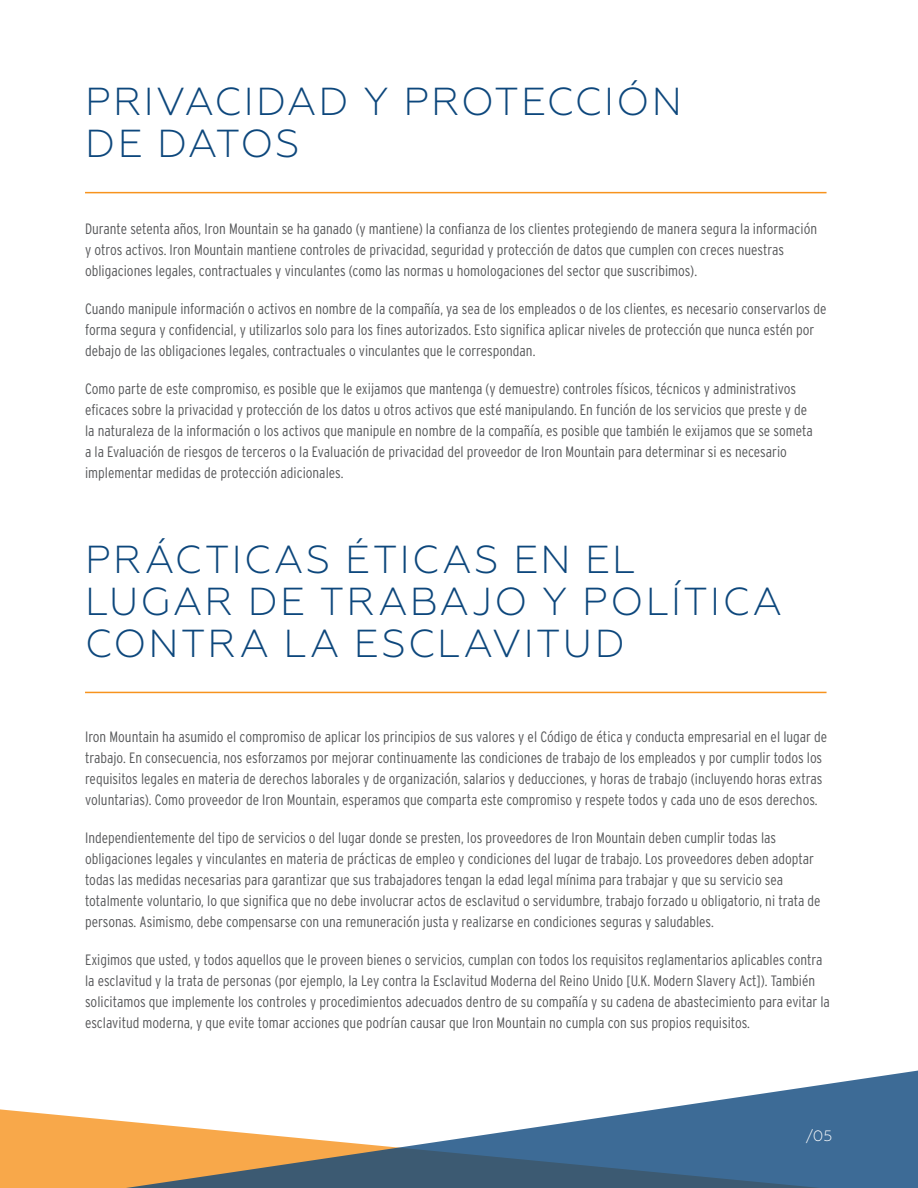
<style>
.page{position:relative;width:918px;height:1188px;background:#fff}
.page>*{position:absolute;margin:0;border:0;box-sizing:border-box;transform-origin:0 0}
.t1{font:300 39px/42px "Geometria";letter-spacing:.055em;color:#0d477c}
.Body_Copy{font:300 15px/21px "Interstate Condensed";color:#57585a}
.t2{font:300 15px "Geometria";color:#fff}
</style>
<div class="page">
<hr style="left:85px;top:192px;width:742px;height:1px;background:#f7931d">
<hr style="left:85px;top:692px;width:742px;height:1px;background:#f7931d">
<svg style="left:0;top:1070px;width:918px;height:118px"></svg>
<p class="t1" style="left:85px;top:81px;width:598px">PRIVACIDAD Y PROTECCIÓN<br>DE DATOS</p>
<p class="Body_Copy" style="left:85px;top:218px;width:734px">Durante setenta años, Iron Mountain se ha ganado (y mantiene) la confianza de los clientes protegiendo de manera segura la información y otros activos. Iron Mountain mantiene controles de privacidad, seguridad y protección de datos que cumplen con creces nuestras obligaciones legales, contractuales y vinculantes (como las normas u homologaciones del sector que suscribimos).</p>
<p class="Body_Copy" style="left:85px;top:298px;width:743px">Cuando manipule información o activos en nombre de la compañía, ya sea de los empleados o de los clientes, es necesario conservarlos de forma segura y confidencial, y utilizarlos solo para los fines autorizados. Esto significa aplicar niveles de protección que nunca estén por debajo de las obligaciones legales, contractuales o vinculantes que le correspondan.</p>
<p class="Body_Copy" style="left:85px;top:378px;width:729px">Como parte de este compromiso, es posible que le exijamos que mantenga (y demuestre) controles físicos, técnicos y administrativos eficaces sobre la privacidad y protección de los datos u otros activos que esté manipulando. En función de los servicios que preste y de la naturaleza de la información o los activos que manipule en nombre de la compañía, es posible que también le exijamos que se someta a la Evaluación de riesgos de terceros o la Evaluación de privacidad del proveedor de Iron Mountain para determinar si es necesario implementar medidas de protección adicionales.</p>
<p class="t1" style="left:85px;top:538px;width:698px">PRÁCTICAS ÉTICAS EN EL<br>LUGAR DE TRABAJO Y POLÍTICA<br>CONTRA LA ESCLAVITUD</p>
<p class="Body_Copy" style="left:85px;top:727px;width:744px">Iron Mountain ha asumido el compromiso de aplicar los principios de sus valores y el Código de ética y conducta empresarial en el lugar de trabajo. En consecuencia, nos esforzamos por mejorar continuamente las condiciones de trabajo de los empleados y por cumplir todos los requisitos legales en materia de derechos laborales y de organización, salarios y deducciones, y horas de trabajo (incluyendo horas extras voluntarias). Como proveedor de Iron Mountain, esperamos que comparta este compromiso y respete todos y cada uno de esos derechos.</p>
<p class="Body_Copy" style="left:85px;top:828px;width:737px">Independientemente del tipo de servicios o del lugar donde se presten, los proveedores de Iron Mountain deben cumplir todas las obligaciones legales y vinculantes en materia de prácticas de empleo y condiciones del lugar de trabajo. Los proveedores deben adoptar todas las medidas necesarias para garantizar que sus trabajadores tengan la edad legal mínima para trabajar y que su servicio sea totalmente voluntario, lo que significa que no debe involucrar actos de esclavitud o servidumbre, trabajo forzado u obligatorio, ni trata de personas. Asimismo, debe compensarse con una remuneración justa y realizarse en condiciones seguras y saludables.</p>
<p class="Body_Copy" style="left:85px;top:950px;width:746px">Exigimos que usted, y todos aquellos que le proveen bienes o servicios, cumplan con todos los requisitos reglamentarios aplicables contra la esclavitud y la trata de personas (por ejemplo, la Ley contra la Esclavitud Moderna del Reino Unido [U.K. Modern Slavery Act]). También solicitamos que implemente los controles y procedimientos adecuados dentro de su compañía y su cadena de abastecimiento para evitar la esclavitud moderna, y que evite tomar acciones que podrían causar que Iron Mountain no cumpla con sus propios requisitos.</p>
<p class="t2" style="left:806px;top:1127px;width:28px">/05</p>
</div>
